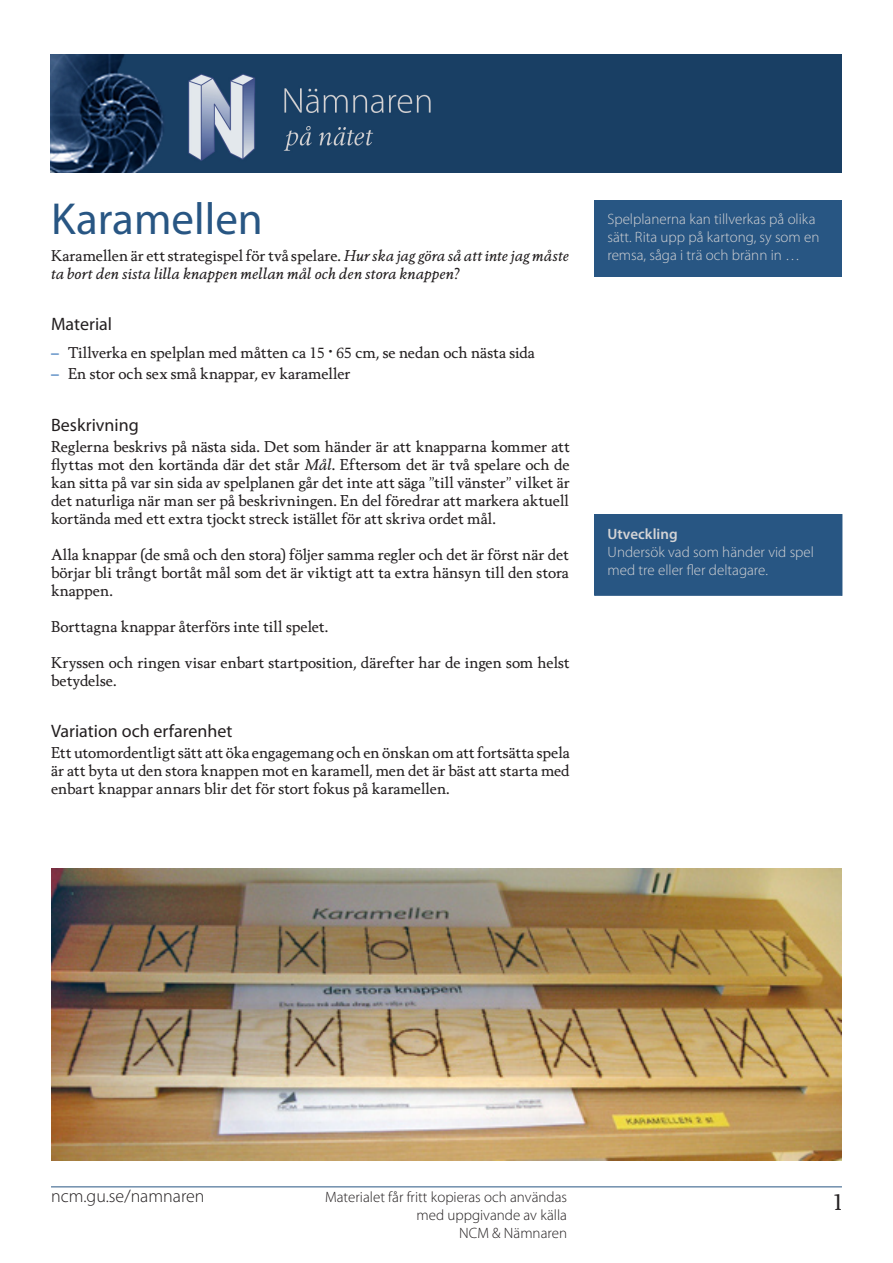
<style>
.page{position:relative;width:893px;height:1263px;background:#fff}
.page>*{position:absolute;margin:0;border:0;box-sizing:border-box;transform-origin:0 0}
.L-Rubrik_1{font:45px "Myriad Pro";color:#285683}
.L-rubrik_3{font:18px "Myriad Pro";color:#231f20}
.t1{font:300 18px "Myriad Pro";color:#231f20}
.L-brödtext_utan_indr{font:15px/18px "Berling Nova Text Pro";color:#231f20;text-align:justify}
.ruttext_grå{font:300 15px/18px "Myriad Pro";color:#d3d3d5}
.L-brödtext_utan_indr-2{font:italic 15px/18px "Berling Nova Text Pro";letter-spacing:.005em;color:#231f20}
.E_punktlista_liten{font:15px "Berling Nova Text Pro";color:#231f20}
.t2{font:300 15px "Myriad Pro";color:#231f20}
.ruttext_grå-2{font:600 15px "Myriad Pro";color:#d3d3d5}
.s1{font-style:normal}
.s2{font-style:italic;color:#135cab}
.s3{font-weight:700;font-size:19.5px}
.s4{font-style:italic}
</style>
<div class="page">
<img style="left:51px;top:54px;width:791px;height:118px">
<hr style="left:51px;top:1186px;width:791px;height:1px;background:#285683">
<div style="left:595px;top:200px;width:247px;height:76px;background:#285683"></div>
<img style="left:51px;top:868px;width:791px;height:293px">
<div style="left:595px;top:514px;width:247px;height:81px;background:#285683"></div>
<p class="L-Rubrik_1" style="left:51px;top:191px;width:213px">Karamellen</p>
<p class="L-brödtext_utan_indr-2" style="left:51px;top:246px;width:520px"><span class="s1">Karamellen är ett strategispel för två spelare.</span> Hur ska jag göra så att inte jag måste ta bort den sista lilla knappen mellan mål och den stora knappen?</p>
<p class="L-rubrik_3" style="left:51px;top:312px;width:63px">Material</p>
<p class="E_punktlista_liten" style="left:51px;top:342px;width:485px"><span class="s2">–</span> Tillverka en spelplan med måtten ca 15 <span class="s3">·</span> 65 cm, se nedan och nästa sida</p>
<p class="E_punktlista_liten" style="left:51px;top:363px;width:301px"><span class="s2">–</span> En stor och sex små knappar, ev karameller</p>
<p class="L-rubrik_3" style="left:51px;top:414px;width:89px">Beskrivning</p>
<p class="L-brödtext_utan_indr" style="left:51px;top:437px;width:520px">Reglerna beskrivs på nästa sida. Det som händer är att knapparna kommer att flyttas mot den kortända där det står <span class="s4">Mål</span>. Eftersom det är två spelare och de kan sitta på var sin sida av spelplanen går det inte att säga ”till vänster” vilket är det naturliga när man ser på beskrivningen. En del föredrar att markera aktuell kortända med ett extra tjockt streck istället för att skriva ordet mål.</p>
<p class="L-brödtext_utan_indr" style="left:51px;top:545px;width:519px">Alla knappar (de små och den stora) följer samma regler och det är först när det börjar bli trångt bortåt mål som det är viktigt att ta extra hänsyn till den stora knappen.</p>
<p class="L-brödtext_utan_indr" style="left:51px;top:617px;width:279px">Borttagna knappar återförs inte till spelet.</p>
<p class="L-brödtext_utan_indr" style="left:51px;top:653px;width:520px">Kryssen och ringen visar enbart startposition, därefter har de ingen som helst betydelse.</p>
<p class="L-rubrik_3" style="left:51px;top:720px;width:183px">Variation och erfarenhet</p>
<p class="L-brödtext_utan_indr" style="left:51px;top:743px;width:520px">Ett utomordentligt sätt att öka engagemang och en önskan om att fortsätta spela är att byta ut den stora knappen mot en karamell, men det är bäst att starta med enbart knappar annars blir det för stort fokus på karamellen.</p>
<p class="ruttext_grå" style="left:607px;top:210px;width:214px">Spelplanerna kan tillverkas på olika sätt. Rita upp på kartong, sy som en remsa, såga i trä och bränn in …</p>
<p class="ruttext_grå-2" style="left:608px;top:524px;width:71px">Utveckling</p>
<p class="ruttext_grå" style="left:608px;top:543px;width:208px">Undersök vad som händer vid spel med tre eller fler deltagare.</p>
<p class="t1" style="left:51px;top:1185px;width:155px">ncm.gu.se/namnaren</p>
<p class="t2" style="left:325px;top:1188px;width:244px">Materialet får fritt kopieras och användas</p>
<p class="t2" style="left:416px;top:1206px;width:152px">med uppgivande av källa</p>
<p class="t2" style="left:459px;top:1224px;width:109px">NCM &amp; Nämnaren</p>
</div>
